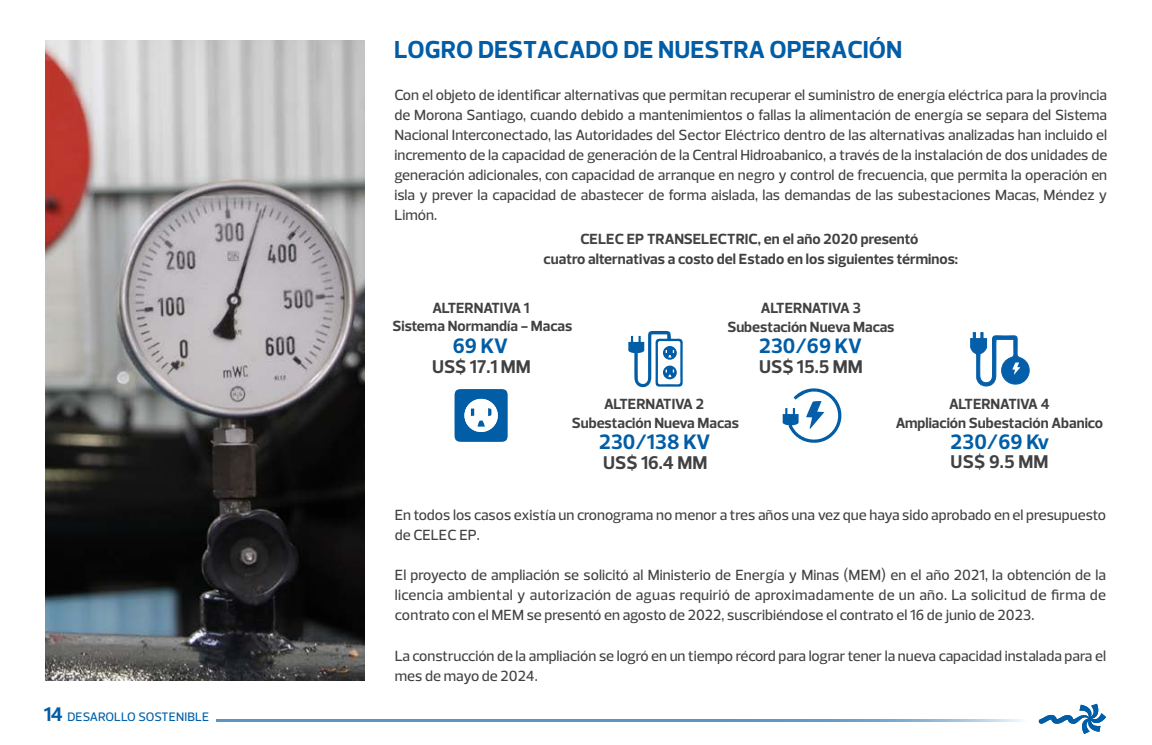
<style>
.page{position:relative;width:1152px;height:745px;background:#fff}
.page>*{position:absolute;margin:0;border:0;box-sizing:border-box;transform-origin:0 0}
.t1{font:700 25px "Prelo";color:#005da6}
.t2{font:700 21.25px "Prelo";color:#005da6}
.t3{font:700 18.75px "Prelo";color:#414143}
.t4{font:700 18.75px "Prelo";color:#414042}
.t5{font:500 15px/20px "Prelo";color:#414042;text-align:justify}
.t6{font:700 15px/18.8px "Prelo";color:#414042;text-align:center}
.t7{font:500 12.5px "Prelo";color:#0061a9}
.s1{font-weight:700;font-size:20px;color:#005da6}
</style>
<div class="page">
<svg style="left:1038px;top:703px;width:68px;height:30px"></svg>
<svg style="left:216px;top:719px;width:807px;height:2px;background:#689fca"></svg>
<img style="left:46px;top:40px;width:319px;height:640px">
<svg style="left:454px;top:389px;width:54px;height:52px"></svg>
<svg style="left:628px;top:331px;width:54px;height:57px"></svg>
<svg style="left:782px;top:388px;width:60px;height:55px"></svg>
<svg style="left:970px;top:332px;width:60px;height:54px"></svg>
<p class="t7" style="left:44px;top:709px;width:167px"><span class="s1">14</span> DESAROLLO SOSTENIBLE</p>
<h1 class="t1" style="left:394px;top:35px;width:510px">LOGRO DESTACADO DE NUESTRA OPERACIÓN</h1>
<p class="t5" style="left:394px;top:84px;width:714px">Con el objeto de identificar alternativas que permitan recuperar el suministro de energía eléctrica para la provincia de Morona Santiago, cuando debido a mantenimientos o fallas la alimentación de energía se separa del Sistema Nacional Interconectado, las Autoridades del Sector Eléctrico dentro de las alternativas analizadas han incluido el incremento de la capacidad de generación de la Central Hidroabanico, a través de la instalación de dos unidades de generación adicionales, con capacidad de arranque en negro y control de frecuencia, que permita la operación en isla y prever la capacidad de abastecer de forma aislada, las demandas de las subestaciones Macas, Méndez y Limón.</p>
<p class="t6" style="left:543px;top:229px;width:416px;line-height:20px">CELEC EP TRANSELECTRIC, en el año 2020 presentó<br>cuatro alternativas a costo del Estado en los siguientes términos:</p>
<p class="t6" style="left:392px;top:298px;width:181px">ALTERNATIVA 1<br>Sistema Normandía - Macas</p>
<h2 class="t2" style="left:453px;top:332px;width:57px">69 KV</h2>
<p class="t3" style="left:432px;top:355px;width:100px">US$ 17.1 MM</p>
<p class="t6" style="left:727px;top:298px;width:169px">ALTERNATIVA 3<br>Subestación Nueva Macas</p>
<h2 class="t2" style="left:759px;top:333px;width:104px">230/69 KV</h2>
<p class="t3" style="left:759px;top:355px;width:105px">US$ 15.5 MM</p>
<p class="t6" style="left:572px;top:394px;width:169px">ALTERNATIVA 2<br>Subestación Nueva Macas</p>
<h2 class="t2" style="left:599px;top:428px;width:113px">230/138 KV</h2>
<p class="t3" style="left:603px;top:450px;width:106px">US$ 16.4 MM</p>
<p class="t6" style="left:895px;top:394px;width:209px">ALTERNATIVA 4<br>Ampliación Subestación Abanico</p>
<h2 class="t2" style="left:950px;top:429px;width:100px">230/69 Kv</h2>
<p class="t4" style="left:950px;top:449px;width:100px">US$ 9.5 MM</p>
<p class="t5" style="left:395px;top:505px;width:712px">En todos los casos existía un cronograma no menor a tres años una vez que haya sido aprobado en el presupuesto de CELEC EP.</p>
<p class="t5" style="left:395px;top:565px;width:712px">El proyecto de ampliación se solicitó al Ministerio de Energía y Minas (MEM) en el año 2021, la obtención de la licencia ambiental y autorización de aguas requirió de aproximadamente de un año. La solicitud de firma de contrato con el MEM se presentó en agosto de 2022, suscribiéndose el contrato el 16 de junio de 2023.</p>
<p class="t5" style="left:395px;top:645px;width:712px">La construcción de la ampliación se logró en un tiempo récord para lograr tener la nueva capacidad instalada para el mes de mayo de 2024.</p>
</div>
